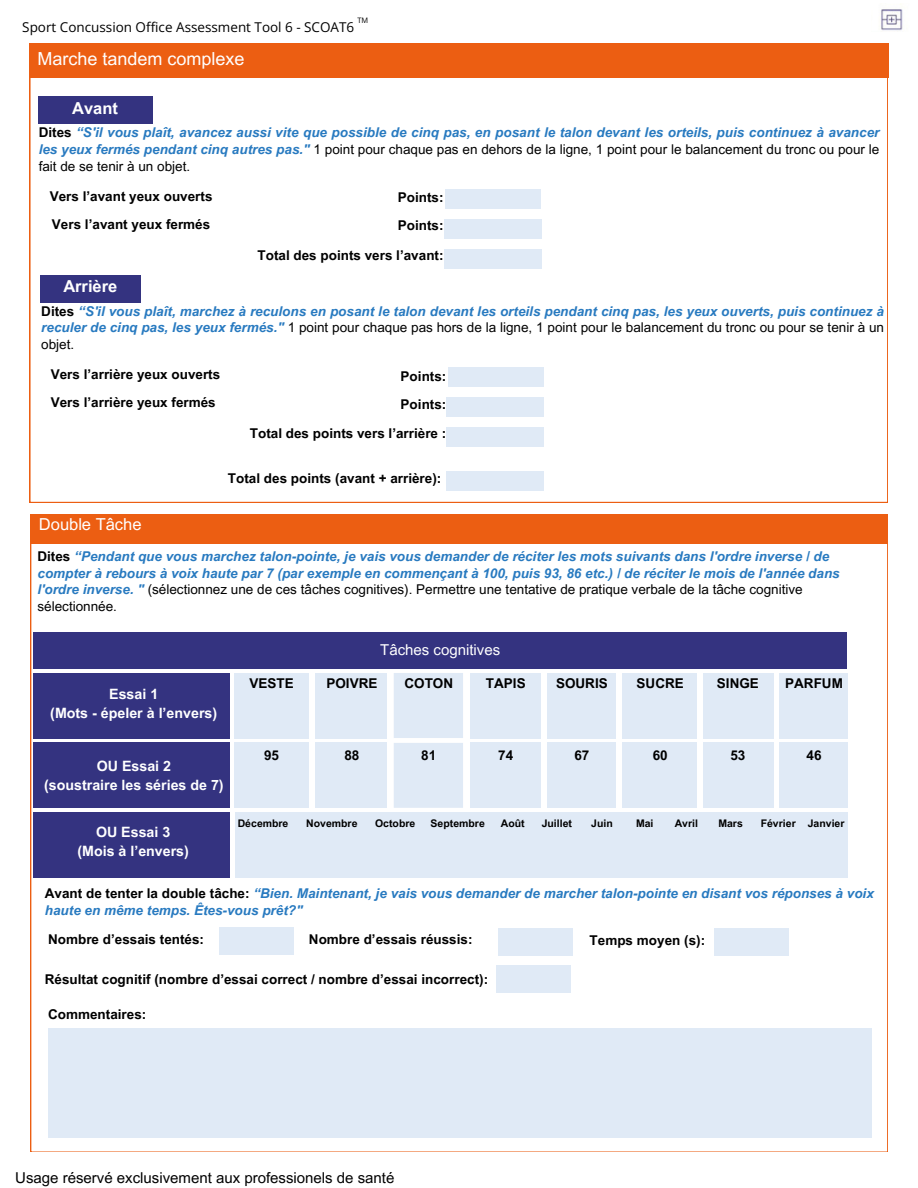
<style>
.page{position:relative;width:918px;height:1188px;background:#fff}
.page>*{position:absolute;margin:0;border:0;box-sizing:border-box;transform-origin:0 0}
.t1{font:18px "Arial MT Pro";color:#fff}
.t2{font:700 16.5px "Arial MT Pro";color:#fff}
.t3{font:16.5px "Arial MT Pro";color:#fff}
.t4{font:15px "Arial MT Pro";color:#000}
.t5{font:15px "Arial MT Pro";color:#fff}
.t6{font:700 14.25px/19.2px "Arial MT Pro";color:#fff;text-align:center}
.t7{font:italic 700 13.5px/16.8px "Arial MT Pro";color:#287ac0}
.t8{font:700 13.5px/28.7px "Arial MT Pro";color:#000}
.t9{font:13.5px "Open Sans";color:#000}
.t10{font:700 10.5px "Arial MT Pro";color:#000}
.t11{font:7.5px "Open Sans";color:#000}
.s1{font-style:normal;color:#000}
.s2{font-weight:400;font-style:normal;color:#000}
</style>
<div class="page">
<div style="left:31px;top:514px;width:857px;height:29px;background:#ec5e12"></div>
<div style="left:34px;top:632px;width:813px;height:36px;background:#343380"></div>
<div style="left:34px;top:673px;width:196px;height:65px;background:#343380"></div>
<div style="left:34px;top:743px;width:196px;height:65px;background:#343380"></div>
<div style="left:34px;top:813px;width:196px;height:65px;background:#343380"></div>
<div style="left:219px;top:927px;width:74px;height:27px;background:#e0eaf6"></div>
<div style="left:499px;top:928px;width:74px;height:27px;background:#e0eaf6"></div>
<div style="left:714px;top:929px;width:74px;height:27px;background:#e0eaf6"></div>
<div style="left:29px;top:43px;width:860px;height:35px;background:#ec5e12"></div>
<div style="left:38px;top:97px;width:115px;height:27px;background:#343380"></div>
<div style="left:445px;top:189px;width:96px;height:19px;background:#e0eaf6"></div>
<div style="left:444px;top:219px;width:98px;height:19px;background:#e0eaf6"></div>
<div style="left:444px;top:249px;width:98px;height:19px;background:#e0eaf6"></div>
<div style="left:40px;top:275px;width:101px;height:27px;background:#343380"></div>
<div style="left:448px;top:367px;width:96px;height:20px;background:#e0eaf6"></div>
<div style="left:446px;top:397px;width:98px;height:19px;background:#e0eaf6"></div>
<div style="left:446px;top:427px;width:98px;height:19px;background:#e0eaf6"></div>
<div style="left:446px;top:471px;width:98px;height:19px;background:#e0eaf6"></div>
<div style="left:235px;top:673px;width:74px;height:65px;background:#e0eaf6"></div>
<div style="left:235px;top:743px;width:74px;height:65px;background:#e0eaf6"></div>
<div style="left:235px;top:813px;width:613px;height:65px;background:#e0eaf6"></div>
<div style="left:315px;top:673px;width:72px;height:65px;background:#e0eaf6"></div>
<div style="left:315px;top:743px;width:72px;height:65px;background:#e0eaf6"></div>
<div style="left:394px;top:673px;width:69px;height:65px;background:#e0eaf6"></div>
<div style="left:394px;top:743px;width:69px;height:65px;background:#e0eaf6"></div>
<div style="left:470px;top:673px;width:71px;height:65px;background:#e0eaf6"></div>
<div style="left:470px;top:743px;width:71px;height:65px;background:#e0eaf6"></div>
<div style="left:547px;top:673px;width:69px;height:65px;background:#e0eaf6"></div>
<div style="left:547px;top:743px;width:69px;height:65px;background:#e0eaf6"></div>
<div style="left:623px;top:673px;width:74px;height:65px;background:#e0eaf6"></div>
<div style="left:623px;top:743px;width:74px;height:65px;background:#e0eaf6"></div>
<div style="left:703px;top:673px;width:71px;height:65px;background:#e0eaf6"></div>
<div style="left:703px;top:743px;width:71px;height:65px;background:#e0eaf6"></div>
<div style="left:779px;top:673px;width:69px;height:65px;background:#e0eaf6"></div>
<div style="left:779px;top:743px;width:69px;height:65px;background:#e0eaf6"></div>
<div style="left:496px;top:965px;width:74px;height:27px;background:#e0eaf6"></div>
<div style="left:49px;top:1029px;width:823px;height:109px;background:#e0eaf6"></div>
<img style="left:881px;top:9px;width:22px;height:22px">
<h6 class="t11" style="left:357px;top:15px;width:12px">TM</h6>
<h6 class="t9" style="left:22px;top:17px;width:333px">Sport Concussion Office Assessment Tool 6 - SCOAT6</h6>
<h6 class="t1" style="left:37px;top:52px;width:209px">Marche tandem complexe</h6>
<p class="t2" style="left:72px;top:102px;width:47px">Avant</p>
<h3 class="t7" style="left:39px;top:126px;width:842px;text-align:justify"><span class="s1">Dites</span> “S'il vous plaît, avancez aussi vite que possible de cinq pas, en posant le talon devant les orteils, puis continuez à avancer les yeux fermés pendant cinq autres pas." <span class="s2">1 point pour chaque pas en dehors de la ligne, 1 point pour le balancement du tronc ou pour le fait de se tenir à un objet.</span></h3>
<h3 class="t8" style="left:50px;top:184px;width:164px;line-height:28.2px">Vers l’avant yeux ouverts<br>Vers l’avant yeux fermés</h3>
<h3 class="t8" style="left:258px;top:185px;width:188px;text-align:right">Points:<br>Points:<br>Total des points vers l’avant:</h3>
<p class="t2" style="left:63px;top:280px;width:56px">Arrière</p>
<h3 class="t7" style="left:41px;top:304px;width:844px;text-align:justify"><span class="s1">Dites</span> “S'il vous plaît, marchez à reculons en posant le talon devant les orteils pendant cinq pas, les yeux ouverts, puis continuez à reculer de cinq pas, les yeux fermés." <span class="s2">1 point pour chaque pas hors de la ligne, 1 point pour le balancement du tronc ou pour se tenir à un objet.</span></h3>
<h3 class="t8" style="left:51px;top:362px;width:171px;line-height:28.2px">Vers l’arrière yeux ouverts<br>Vers l’arrière yeux fermés</h3>
<h4 class="t8" style="left:250px;top:363px;width:198px;text-align:right">Points:<br>Points:<br>Total des points vers l’arrière :</h4>
<h4 class="t3" style="left:39px;top:518px;width:104px">Double Tâche</h4>
<h4 class="t8" style="left:228px;top:465px;width:215px">Total des points (avant + arrière):</h4>
<h3 class="t7" style="left:37px;top:549px;width:804px"><span class="s1">Dites</span> “Pendant que vous marchez talon-pointe, je vais vous demander de réciter les mots suivants dans l'ordre inverse / de compter à rebours à voix haute par 7 (par exemple en commençant à 100, puis 93, 86 etc.) / de réciter le mois de l'année dans l'ordre inverse. " <span class="s2">(sélectionnez une de ces tâches cognitives). Permettre une tentative de pratique verbale de la tâche cognitive sélectionnée.</span></h3>
<h6 class="t6" style="left:50px;top:686px;width:168px">Essai 1<br>(Mots - épeler à l’envers)</h6>
<h6 class="t6" style="left:44px;top:758px;width:181px">OU Essai 2<br>(soustraire les séries de 7)</h6>
<h6 class="t6" style="left:77px;top:824px;width:113px">OU Essai 3 (Mois à l’envers)</h6>
<h2 class="t8" style="left:250px;top:671px;width:46px">VESTE</h2>
<p class="t8" style="left:264px;top:743px;width:17px">95</p>
<h5 class="t5" style="left:380px;top:644px;width:121px">Tâches cognitives</h5>
<h5 class="t8" style="left:326px;top:671px;width:53px">POIVRE</h5>
<h1 class="t8" style="left:404px;top:671px;width:50px">COTON</h1>
<h4 class="t8" style="left:486px;top:671px;width:41px">TAPIS</h4>
<h4 class="t8" style="left:556px;top:671px;width:53px">SOURIS</h4>
<h5 class="t8" style="left:637px;top:671px;width:49px">SUCRE</h5>
<h4 class="t8" style="left:717px;top:671px;width:44px">SINGE</h4>
<h3 class="t8" style="left:785px;top:671px;width:59px">PARFUM</h3>
<h1 class="t8" style="left:344px;top:743px;width:17px">88</h1>
<h4 class="t8" style="left:421px;top:743px;width:17px">81</h4>
<h5 class="t8" style="left:498px;top:743px;width:17px">74</h5>
<h4 class="t8" style="left:574px;top:743px;width:17px">67</h4>
<h2 class="t8" style="left:653px;top:743px;width:17px">60</h2>
<h5 class="t8" style="left:730px;top:743px;width:17px">53</h5>
<h3 class="t8" style="left:807px;top:743px;width:17px">46</h3>
<h6 class="t10" style="left:238px;top:819px;width:52px">Décembre</h6>
<h6 class="t10" style="left:306px;top:819px;width:53px">Novembre</h6>
<h6 class="t10" style="left:375px;top:819px;width:42px">Octobre</h6>
<h6 class="t10" style="left:431px;top:819px;width:56px">Septembre</h6>
<h6 class="t10" style="left:501px;top:819px;width:25px">Août</h6>
<h6 class="t10" style="left:542px;top:819px;width:32px">Juillet</h6>
<h4 class="t10" style="left:591px;top:819px;width:23px">Juin</h4>
<h4 class="t10" style="left:636px;top:819px;width:19px">Mai</h4>
<h4 class="t10" style="left:675px;top:819px;width:25px">Avril</h4>
<h4 class="t10" style="left:718px;top:819px;width:26px">Mars</h4>
<h4 class="t10" style="left:761px;top:819px;width:36px">Février</h4>
<h4 class="t10" style="left:808px;top:819px;width:38px">Janvier</h4>
<p class="t7" style="left:45px;top:887px;width:831px"><span class="s1">Avant de tenter la double tâche:</span> “Bien. Maintenant, je vais vous demander de marcher talon-pointe en disant vos réponses à voix haute en même temps. Êtes-vous prêt?"</p>
<p class="t8" style="left:48px;top:927px;width:158px">Nombre d’essais tentés:</p>
<p class="t8" style="left:309px;top:927px;width:165px">Nombre d’essais réussis:</p>
<p class="t8" style="left:590px;top:928px;width:117px">Temps moyen (s):</p>
<p class="t8" style="left:45px;top:966px;width:445px">Résultat cognitif (nombre d’essai correct / nombre d’essai incorrect):</p>
<p class="t8" style="left:48px;top:1001px;width:100px">Commentaires:</p>
<p class="t4" style="left:15px;top:1173px;width:381px">Usage réservé exclusivement aux professionels de santé</p>
</div>
